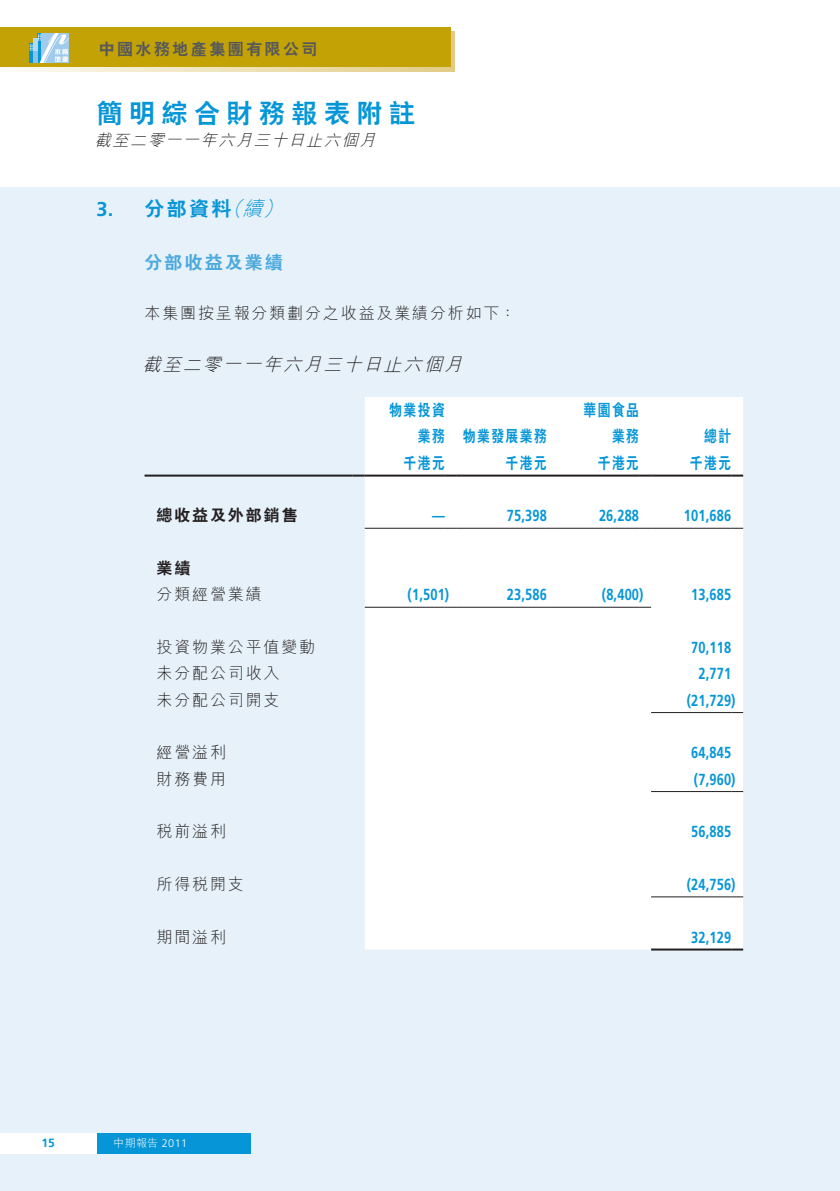
<style>
.page{position:relative;width:840px;height:1191px;background:#fff}
.page>*{position:absolute;margin:0;border:0;box-sizing:border-box;transform-origin:0 0}
.t1{font:800 26px "C Hei 2 HK";letter-spacing:.25em;color:#0696d7}
.t2{font:800 20px "C Hei 2 HK";color:#0696d7}
.t3{font:italic 300 20px "M Hei HK";color:#0696d7}
.t4{font:700 20px "Frutiger LT Std";color:#0696d7}
.t5{font:italic 300 18px "M Hei HK";color:#231f20}
.t6{font:800 18px "C Hei 2 HK";letter-spacing:.115em;color:#4ba9de}
.t7{font:700 16px "Frutiger LT Std";letter-spacing:.015em;color:#0696d7;scale:.8 1}
.t8{font:300 16px "M Hei HK";letter-spacing:.115em;color:#231f20}
.t9{font:800 16px "C Hei 2 HK";letter-spacing:.115em;color:#0696d7;scale:.8 1}
.t10{font:italic 300 16px "M Hei HK";color:#231f20}
.t11{font:800 16px "C Hei 2 HK";letter-spacing:.15em;color:#57585a}
.t12{font:800 16px "C Hei 2 HK";letter-spacing:.115em;color:#231f20}
.t13{font:700 12px "Frutiger LT Std";color:#0696d7}
.t14{font:300 11px "M Hei HK";color:#fff}
.s1{font-family:"Frutiger LT Std"}
</style>
<div class="page">
<div style="left:0;top:187px;width:839px;height:1004px;background:#e6f1f9"></div>
<svg style="left:12px;top:32px;width:442px;height:39px;background:#ece0b4"></svg>
<div style="left:0;top:28px;width:450px;height:39px;background:#c2a205"></div>
<svg style="left:29px;top:43px;width:1px;height:20px"></svg>
<svg style="left:30px;top:33px;width:39px;height:30px"></svg>
<div style="left:96px;top:1133px;width:155px;height:20px;background:#0696d7"></div>
<div style="left:0;top:1133px;width:96px;height:20px;background:#fff"></div>
<div style="left:364px;top:397px;width:378px;height:552px;background:#fff"></div>
<hr style="left:144px;top:474px;width:208px;height:2px;background:#231f20">
<svg style="left:352px;top:474px;width:12px;height:2px"></svg>
<hr style="left:364px;top:474px;width:80px;height:2px;background:#231f20">
<svg style="left:444px;top:474px;width:12px;height:2px"></svg>
<hr style="left:456px;top:474px;width:90px;height:2px;background:#231f20">
<svg style="left:546px;top:474px;width:12px;height:2px"></svg>
<hr style="left:558px;top:474px;width:80px;height:2px;background:#231f20">
<svg style="left:638px;top:474px;width:12px;height:2px"></svg>
<hr style="left:650px;top:474px;width:80px;height:2px;background:#231f20">
<svg style="left:730px;top:474px;width:12px;height:2px"></svg>
<hr style="left:650px;top:948px;width:80px;height:2px;background:#231f20">
<svg style="left:730px;top:948px;width:12px;height:2px"></svg>
<hr style="left:364px;top:528px;width:80px;height:1px;background:#231f20">
<svg style="left:444px;top:528px;width:12px;height:1px"></svg>
<hr style="left:456px;top:528px;width:90px;height:1px;background:#231f20">
<svg style="left:546px;top:528px;width:12px;height:1px"></svg>
<hr style="left:558px;top:528px;width:80px;height:1px;background:#231f20">
<svg style="left:638px;top:528px;width:12px;height:1px"></svg>
<hr style="left:650px;top:528px;width:80px;height:1px;background:#231f20">
<svg style="left:730px;top:528px;width:12px;height:1px"></svg>
<hr style="left:364px;top:607px;width:80px;height:1px;background:#231f20">
<svg style="left:444px;top:607px;width:12px;height:1px"></svg>
<hr style="left:456px;top:607px;width:90px;height:1px;background:#231f20">
<svg style="left:546px;top:607px;width:12px;height:1px"></svg>
<hr style="left:558px;top:607px;width:80px;height:1px;background:#231f20">
<svg style="left:638px;top:607px;width:12px;height:1px"></svg>
<hr style="left:650px;top:712px;width:80px;height:1px;background:#231f20">
<svg style="left:730px;top:712px;width:12px;height:1px"></svg>
<hr style="left:650px;top:791px;width:80px;height:1px;background:#231f20">
<svg style="left:730px;top:791px;width:12px;height:1px"></svg>
<hr style="left:650px;top:896px;width:80px;height:1px;background:#231f20">
<svg style="left:730px;top:896px;width:12px;height:1px"></svg>
<p class="t11" style="left:99px;top:38px;width:220px">中國水務地產集團有限公司</p>
<h1 class="t1" style="left:96px;top:96px;width:320px">簡明綜合財務報表附註</h1>
<p class="t10" style="left:95px;top:129px;width:287px">截至二零一一年六月三十日止六個月</p>
<p class="t4" style="left:96px;top:198px;width:18px">3.</p>
<p class="t3" style="left:242px;top:195px;width:29px">續</p>
<p class="t3" style="left:222px;top:195px;width:29px">（</p>
<p class="t3" style="left:262px;top:195px;width:29px">(</p>
<p class="t2" style="left:144px;top:196px;width:88px">分部資料</p>
<p class="t6" style="left:144px;top:250px;width:140px">分部收益及業績</p>
<p class="t8" style="left:144px;top:302px;width:372px">本集團按呈報分類劃分之收益及業績分析如下：</p>
<p class="t5" style="left:143px;top:351px;width:327px">截至二零一一年六月三十日止六個月</p>
<p class="t9" style="left:389px;top:399px;width:71px">物業投資</p>
<p class="t9" style="left:462px;top:425px;width:107px">物業發展業務</p>
<p class="t9" style="left:417px;top:425px;width:35px">業務</p>
<p class="t12" style="left:156px;top:504px;width:142px">總收益及外部銷售</p>
<p class="t12" style="left:156px;top:557px;width:35px">業績</p>
<p class="t8" style="left:156px;top:583px;width:107px">分類經營業績</p>
<p class="t8" style="left:156px;top:636px;width:160px">投資物業公平值變動</p>
<p class="t8" style="left:156px;top:662px;width:124px">未分配公司收入</p>
<p class="t8" style="left:156px;top:688px;width:124px">未分配公司開支</p>
<p class="t8" style="left:156px;top:741px;width:71px">經營溢利</p>
<p class="t8" style="left:156px;top:767px;width:71px">財務費用</p>
<p class="t8" style="left:156px;top:820px;width:71px">稅前溢利</p>
<p class="t8" style="left:156px;top:872px;width:89px">所得稅開支</p>
<p class="t8" style="left:156px;top:925px;width:71px">期間溢利</p>
<p class="t9" style="left:403px;top:452px;width:53px">千港元</p>
<p class="t7" style="left:432px;top:506px;width:18px">—</p>
<p class="t7" style="left:407px;top:585px;width:53px">)1,501(</p>
<p class="t9" style="left:505px;top:452px;width:53px">千港元</p>
<p class="t7" style="left:506px;top:506px;width:52px">75,398</p>
<p class="t7" style="left:506px;top:585px;width:52px">23,586</p>
<p class="t9" style="left:583px;top:399px;width:71px">華園食品</p>
<p class="t9" style="left:611px;top:425px;width:35px">業務</p>
<p class="t9" style="left:597px;top:452px;width:53px">千港元</p>
<p class="t7" style="left:598px;top:506px;width:52px">26,288</p>
<p class="t7" style="left:601px;top:585px;width:53px">)8,400(</p>
<p class="t9" style="left:703px;top:425px;width:35px">總計</p>
<p class="t9" style="left:689px;top:452px;width:53px">千港元</p>
<p class="t7" style="left:683px;top:506px;width:61px">101,686</p>
<p class="t7" style="left:690px;top:585px;width:52px">13,685</p>
<p class="t7" style="left:690px;top:638px;width:52px">70,118</p>
<p class="t7" style="left:698px;top:664px;width:42px">2,771</p>
<p class="t7" style="left:686px;top:690px;width:62px">)21,729(</p>
<p class="t7" style="left:690px;top:743px;width:52px">64,845</p>
<p class="t7" style="left:693px;top:769px;width:53px">)7,960(</p>
<p class="t7" style="left:690px;top:822px;width:52px">56,885</p>
<p class="t7" style="left:686px;top:875px;width:62px">)24,756(</p>
<p class="t7" style="left:690px;top:927px;width:52px">32,129</p>
<p class="t13" style="left:42px;top:1136px;width:15px">15</p>
<p class="t14" style="left:113px;top:1134px;width:75px">中期報告 <span class="s1">2011</span></p>
</div>
